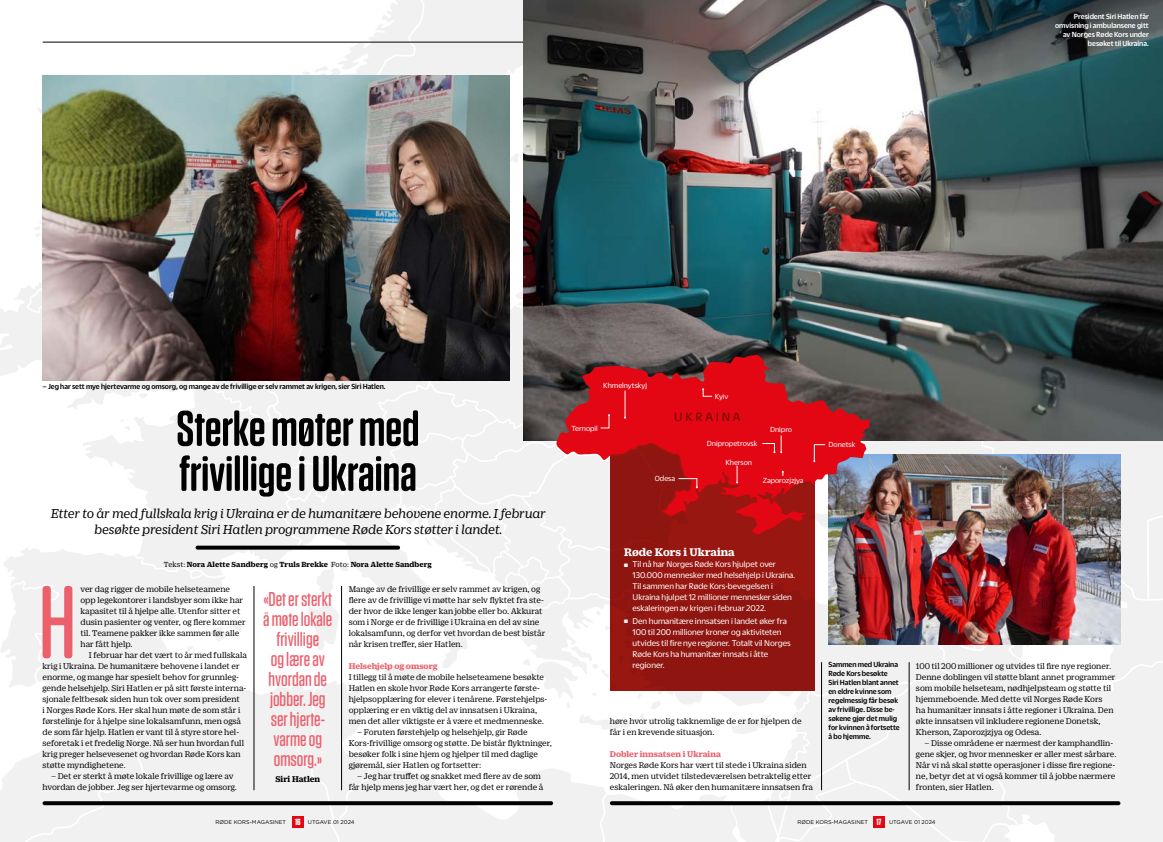
<style>
.page{position:relative;width:1163px;height:842px;background:#fff}
.page>*{position:absolute;margin:0;border:0;box-sizing:border-box;transform-origin:0 0}
.t1{font:500 103px "Tungsten Rounded";color:#ec5f6c}
.t2{font:600 50px/45px "Tungsten Rounded";color:#000}
.t3{font:500 20px/20px "Tungsten Rounded";color:#ec5f6c;text-align:center}
.t4{font:italic 14px/16px "Duplicate Ionic";color:#000;text-align:center}
.t5{font:13px "Duplicate Sans";letter-spacing:.21em;color:#6e0e00}
.t6{font:700 12px "Duplicate Ionic";color:#fff}
.t7{font:9px/11px "Duplicate Ionic";color:#000}
.t8{font:9px/11px "Duplicate Sans";color:#fff}
.t9{font:700 9px "Duplicate Ionic";color:#ec5f6c}
.t10{font:700 9px "Duplicate Ionic";color:#000}
.t11{font:500 8px/9px "Duplicate Sans";color:#000;scale:.95 1}
.t12{font:500 8px/9px "Duplicate Sans";color:#fff;text-align:right;scale:.95 1}
.t13{font:8px "Duplicate Sans";color:#fff}
.t14{font:700 8px "Duplicate Ionic";letter-spacing:.01em;color:#000}
.t15{font:5.5px "Gotham Rounded";color:#000}
.s1{font-weight:400}
.s2{font-family:"Tungsten Rounded";font-weight:700;font-size:9px;color:#fff}
</style>
<div class="page">
<svg style="left:0;top:548px;width:213px;height:294px;fill:#f1f1f1"></svg>
<svg style="left:83px;top:385px;width:130px;height:213px;fill:#f1f1f1"></svg>
<svg style="left:37px;top:103px;width:6px;height:27px"></svg>
<svg style="left:0;top:286px;width:28px;height:90px"></svg>
<svg style="left:28px;top:142px;width:169px;height:289px"></svg>
<svg style="left:43px;top:801px;width:510px;height:4px"></svg>
<hr style="left:43px;top:42px;width:509px;height:1px;background:#000">
<img style="left:43px;top:75px;width:170px;height:306px">
<svg style="left:195px;top:546px;width:205px;height:4px"></svg>
<img style="left:213px;top:0;width:949px;height:842px">
<p class="t12" style="left:1054px;top:12px;width:100px">President Siri Hatlen får omvisning i ambulansene gitt av Norges Røde Kors under besøket til Ukraina.</p>
<p class="t11" style="left:43px;top:381px;width:362px">– Jeg har sett mye hjertevarme og omsorg, og mange av de frivillige er selv rammet av krigen, sier Siri Hatlen.</p>
<h2 class="t2" style="left:176px;top:407px;width:245px">Sterke møter med frivillige i Ukraina</h2>
<h3 class="t4" style="left:50px;top:505px;width:496px">Etter to år med fullskala krig i Ukraina er de humanitære behovene enorme. I februar besøkte president Siri Hatlen programmene Røde Kors støtter i landet.</h3>
<p class="t14" style="left:164px;top:558px;width:269px"><span class="s1">Tekst:</span> Nora Alette Sandberg <span class="s1">og</span> Truls Brekke <span class="s1">Foto:</span> Nora Alette Sandberg</p>
<h3 class="t3" style="left:263px;top:589px;width:71px">«Det er sterkt å møte lokale frivillige<br>og lære av hvordan de jobber. Jeg ser hjerte&shy;varme og omsorg.»</h3>
<p class="t10" style="left:275px;top:773px;width:46px">Siri Hatlen</p>
<h1 class="t1" style="left:39px;top:568px;width:39px">H</h1>
<p class="t7" style="left:80px;top:583px;width:167px">ver dag rigger de mobile helseteamene opp legekontorer i landsbyer som ikke har kapasitet til å hjelpe alle. Utenfor sitter et dusin pasienter og venter, og flere kommer til. Teamene pakker ikke sammen før alle har fått hjelp.</p>
<p class="t7" style="left:348px;top:583px;width:198px">Mange av de frivillige er selv rammet av krigen, og flere av de frivillige vi møtte har selv flyktet fra ste&shy;der hvor de ikke lenger kan jobbe eller bo. Akkurat som i Norge er de frivillige i Ukraina en del av sine lokalsamfunn, og derfor vet hvordan de best bistår når krisen treffer, sier Hatlen.</p>
<p class="t9" style="left:348px;top:660px;width:91px">Helsehjelp og omsorg</p>
<p class="t7" style="left:348px;top:671px;width:200px">I tillegg til å møte de mobile helseteamene besøkte Hatlen en skole hvor Røde Kors arrangerte første&shy;hjelpsopplæring for elever i tenårene. Førstehjelps&shy;opplæring er en viktig del av innsatsen i Ukraina, men det aller viktigste er å være et medmenneske.</p>
<p class="t7" style="left:348px;top:726px;width:205px;text-indent:9px">– Foruten førstehjelp og helsehjelp, gir Røde Kors-frivillige omsorg og støtte. De bistår flyktninger, besøker folk i sine hjem og hjelper til med daglige gjøremål, sier Hatlen og fortsetter:</p>
<p class="t7" style="left:348px;top:770px;width:196px;text-align:right">– Jeg har truffet og snakket med flere av de som får hjelp mens jeg har vært her, og det er rørende å</p>
<p class="t7" style="left:43px;top:649px;width:206px;text-indent:46px">I februar har det vært to år med fullskala krig i Ukraina. De humanitære behovene i landet er enorme, og mange har spesielt behov for grunnleg&shy;gende helsehjelp. Siri Hatlen er på sitt første interna&shy;sjonale feltbesøk siden hun tok over som president<br>i Norges Røde Kors. Her skal hun møte de som står i førstelinje for å hjelpe sine lokalsamfunn, men også de som får hjelp. Hatlen er vant til å styre store hel&shy;seforetak i et fredelig Norge. Nå ser hun hvordan full krig preger helsevesenet og hvordan Røde Kors kan støtte myndighetene.</p>
<p class="t7" style="left:43px;top:770px;width:196px;text-align:center">– Det er sterkt å møte lokale frivillige og lære av hvordan de jobber. Jeg ser hjertevarme og omsorg.</p>
<p class="t13" style="left:603px;top:380px;width:45px">Khmelnytskyj</p>
<p class="t13" style="left:714px;top:391px;width:15px">Kyiv</p>
<h3 class="t5" style="left:674px;top:408px;width:68px">UKRAINA</h3>
<p class="t13" style="left:571px;top:423px;width:28px">Ternopil</p>
<p class="t13" style="left:770px;top:424px;width:23px">Dnipro</p>
<p class="t13" style="left:707px;top:438px;width:52px">Dnipropetrovsk</p>
<p class="t13" style="left:654px;top:473px;width:22px">Odesa</p>
<p class="t13" style="left:725px;top:457px;width:28px">Kherson</p>
<p class="t13" style="left:762px;top:475px;width:42px">Zaporozjzjya</p>
<p class="t13" style="left:828px;top:439px;width:28px">Donetsk</p>
<h3 class="t6" style="left:624px;top:544px;width:112px">Røde Kors i Ukraina</h3>
<p class="t8" style="left:632px;top:558px;width:164px;text-indent:-9px">■ Til nå har Norges Røde Kors hjulpet over 130.000 mennesker med helsehjelp i Ukraina.<br>Til sammen har Røde Kors-bevegelsen i Ukraina hjulpet 12 millioner mennesker siden eskaleringen av krigen i februar 2022.</p>
<p class="t8" style="left:632px;top:615px;width:160px;text-indent:-9px">■ Den humanitære innsatsen i landet øker fra 100 til 200 millioner kroner og aktiviteten utvides til fire nye regioner. Totalt vil Norges Røde Kors ha humanitær innsats i åtte regioner.</p>
<p class="t7" style="left:609px;top:715px;width:193px">høre hvor utrolig takknemlige de er for hjelpen de får i en krevende situasjon.</p>
<p class="t9" style="left:609px;top:748px;width:113px">Dobler innsatsen i Ukraina</p>
<p class="t7" style="left:609px;top:759px;width:205px">Norges Røde Kors har vært til stede i Ukraina siden<br>2014, men utvidet tilstedeværelsen betraktelig etter eskaleringen. Nå øker den humanitære innsatsen fra</p>
<p class="t11" style="left:828px;top:660px;width:76px">Sammen med Ukraina<br>Røde Kors besøkte<br>Siri Hatlen blant annet en eldre kvinne som regelmessig får besøk av frivillige. Disse be&shy;søkene gjør det mulig for kvinnen å fortsette å bo hjemme.</p>
<p class="t7" style="left:915px;top:660px;width:201px">100 til 200 millioner og utvides til fire nye regioner.<br>Denne doblingen vil støtte blant annet programmer som mobile helseteam, nødhjelpsteam og støtte til hjemmeboende. Med dette vil Norges Røde Kors<br>ha humanitær innsats i åtte regioner i Ukraina. Den økte innsatsen vil inkludere regionene Donetsk, Kherson, Zaporozjzjya og Odesa.</p>
<p class="t7" style="left:915px;top:737px;width:202px;text-indent:9px">– Disse områdene er nærmest der kamphandlin&shy;gene skjer, og hvor mennesker er aller mest sårbare.<br>Når vi nå skal støtte operasjoner i disse fire regione&shy;ne, betyr det at vi også kommer til å jobbe nærmere fronten, sier Hatlen.</p>
<p class="t15" style="left:215px;top:819px;width:140px">RØDE KORS-MAGASINET <span class="s2">16</span> UTGAVE 01 2024</p>
<p class="t15" style="left:797px;top:819px;width:140px">RØDE KORS-MAGASINET <span class="s2">17</span> UTGAVE 01 2024</p>
</div>
